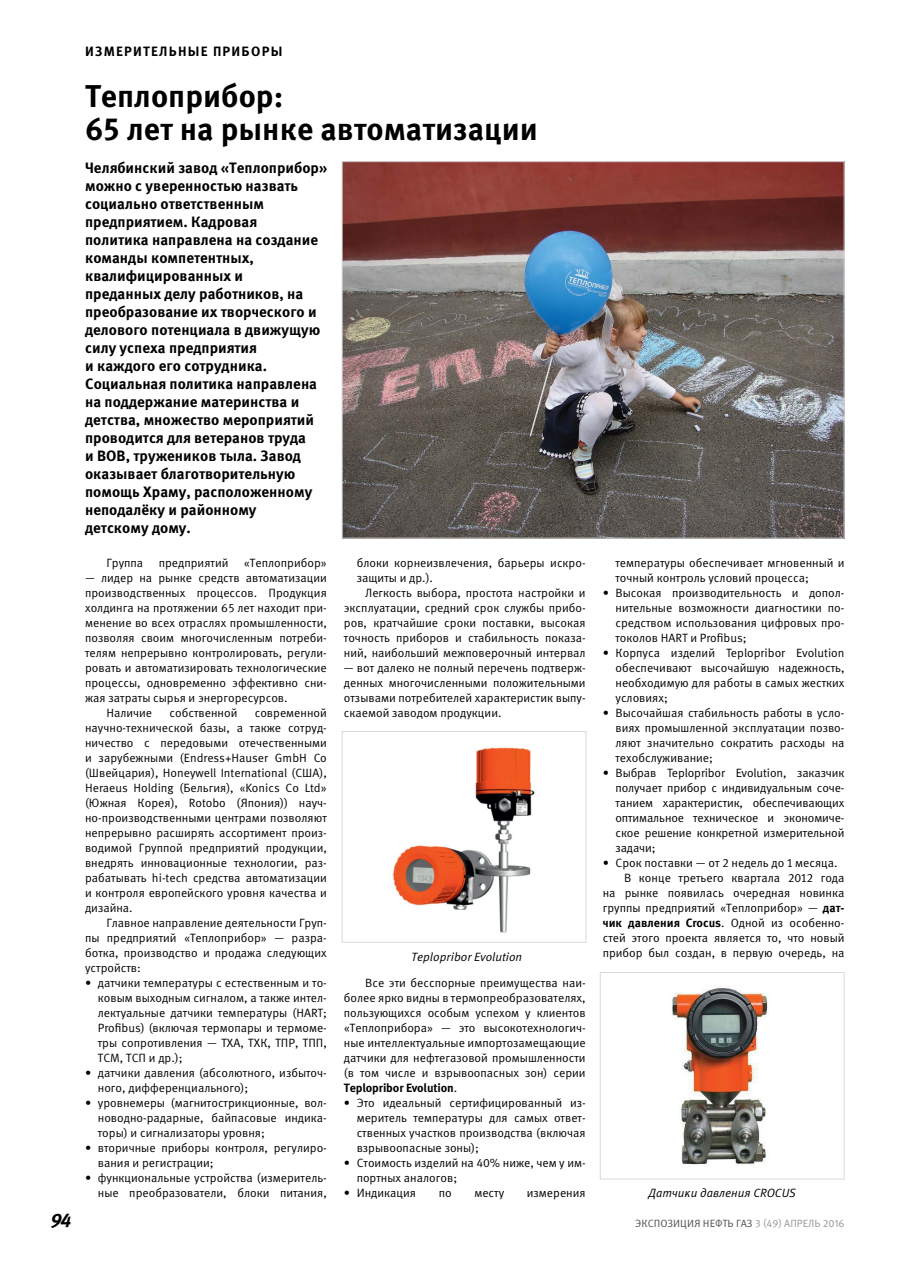
<style>
.page{position:relative;width:919px;height:1272px;background:#fff}
.page>*{position:absolute;margin:0;border:0;box-sizing:border-box;transform-origin:0 0}
.t1{font:700 31.5px/33px "Meta Pro";color:#000}
.t2{font:italic 700 19.5px "Meta Pro";color:#000}
.t3{font:700 15px/18px "Meta Pro";color:#000}
.t4{font:700 13.5px "Meta Pro";letter-spacing:.09em;color:#000}
.t5{font:12px/15px "Meta Pro";color:#000;text-align:justify}
.t6{font:italic 12px "Meta Pro";color:#000}
.t7{font:700 12px "Meta Pro";color:#000}
.t8{font:10.5px "Meta Pro";color:#4d4d4f}
.s1{font-weight:700}
.s2{font-weight:400}
.s3{color:#939598}
</style>
<div class="page">
<img style="left:344px;top:163px;width:498px;height:373px">
<img style="left:392px;top:747px;width:143px;height:186px">
<div style="left:342px;top:731px;width:244px;height:211px;border:1px solid #d7d9da"></div>
<img style="left:672px;top:988px;width:97px;height:178px">
<div style="left:600px;top:972px;width:244px;height:207px;border:1px solid #d7d9da"></div>
<p class="t4" style="left:85px;top:43px;width:199px">ИЗМЕРИТЕЛЬНЫЕ ПРИБОРЫ</p>
<h1 class="t1" style="left:85px;top:80px;width:454px">Теплоприбор:<br>65 лет на рынке автоматизации</h1>
<p class="t3" style="left:85px;top:159px;width:244px">Челябинский завод «Теплоприбор» можно с уверенностью назвать социально ответственным предприятием. Кадровая<br>политика направлена на создание команды компетентных, квалифицированных и<br>преданных делу работников, на преобразование их творческого и делового потенциала в движущую силу успеха предприятия<br>и каждого его сотрудника.<br>Социальная политика направлена на поддержание материнства и детства, множество мероприятий проводится для ветеранов труда<br>и ВОВ, тружеников тыла. Завод оказывает благотворительную помощь Храму, расположенному неподалёку и районному<br>детскому дому.</p>
<p class="t5" style="left:106px;top:555px;width:38px">Группа</p>
<p class="t5" style="left:159px;top:555px;width:71px">предприятий</p>
<p class="t5" style="left:244px;top:555px;width:84px">«Теплоприбор»</p>
<p class="t5" style="left:85px;top:570px;width:243px">— лидер на рынке средств автоматизации</p>
<p class="t5" style="left:85px;top:585px;width:243px">производственных процессов. Продукция</p>
<p class="t5" style="left:85px;top:600px;width:243px">холдинга на протяжении 65 лет находит при-</p>
<p class="t5" style="left:85px;top:615px;width:243px">менение во всех отраслях промышленности,</p>
<p class="t5" style="left:85px;top:630px;width:243px">позволяя своим многочисленным потреби-</p>
<p class="t5" style="left:85px;top:645px;width:243px">телям непрерывно контролировать, регули-</p>
<p class="t5" style="left:85px;top:660px;width:243px">ровать и автоматизировать технологические</p>
<p class="t5" style="left:85px;top:675px;width:243px">процессы, одновременно эффективно сни-</p>
<p class="t5" style="left:85px;top:690px;width:204px">жая затраты сырья и энергоресурсов.</p>
<p class="t5" style="left:106px;top:705px;width:47px">Наличие</p>
<p class="t5" style="left:169px;top:705px;width:69px">собственной</p>
<p class="t5" style="left:356px;top:555px;width:230px">блоки корнеизвлечения, барьеры искро&shy;защиты и др.).</p>
<p class="t5" style="left:344px;top:585px;width:243px;text-indent:21px">Легкость выбора, простота настройки и эксплуатации, средний срок службы прибо&shy;ров, кратчайшие сроки поставки, высокая точность приборов и стабильность показа&shy;ний, наибольший межповерочный интервал</p>
<p class="t5" style="left:344px;top:660px;width:243px">— вот далеко не полный перечень подтверж&shy;денных многочисленными положительными отзывами потребителей характеристик выпу&shy;скаемой заводом продукции.</p>
<p class="t5" style="left:85px;top:705px;width:243px;text-indent:170px">современной научно-технической базы, а также сотруд&shy;ничество с передовыми отечественными и зарубежными (Endress+Hauser GmbH Co (Швейцария), Honeywell International (США), Heraeus Holding (Бельгия), «Konics Cо Ltd» (Южная Корея), Rotobo (Япония)) науч&shy;но-производственными центрами позволяют непрерывно расширять ассортимент произ&shy;водимой Группой предприятий продукции, внедрять инновационные технологии, раз&shy;рабатывать hi-tech средства автоматизации и контроля европейского уровня качества и дизайна.</p>
<p class="t5" style="left:85px;top:915px;width:243px;text-indent:21px">Главное направление деятельности Груп&shy;пы предприятий «Теплоприбор» — разра&shy;ботка, производство и продажа следующих устройств:</p>
<p class="t5" style="left:98px;top:975px;width:230px;text-indent:-13px">• датчики температуры с естественным и то&shy;ковым выходным сигналом, а также интел&shy;лектуальные датчики температуры (HART; Profibus) (включая термопары и термоме&shy;тры сопротивления — ТХА, ТХК, ТПР, ТПП, ТСМ, ТСП и др.);</p>
<p class="t5" style="left:98px;top:1065px;width:230px;text-indent:-13px">• датчики давления (абсолютного, избыточ&shy;ного, дифференциального);</p>
<p class="t5" style="left:98px;top:1095px;width:230px;text-indent:-13px">• уровнемеры (магнитострикционные, вол&shy;новодно-радарные, байпасовые индика&shy;торы) и сигнализаторы уровня;</p>
<p class="t5" style="left:98px;top:1140px;width:230px;text-indent:-13px">• вторичные приборы контроля, регулиро&shy;вания и регистрации;</p>
<p class="t5" style="left:85px;top:1170px;width:243px;text-align:right">• функциональные устройства (измеритель&shy;ные преобразователи, блоки питания,</p>
<p class="t6" style="left:411px;top:949px;width:112px">Тeplopribor Evolution</p>
<p class="t5" style="left:344px;top:975px;width:243px;text-indent:21px">Все эти бесспорные преимущества наи&shy;более ярко видны в термопреобразователях, пользующихся особым успехом у клиентов «Теплоприбора» — это высокотехнологич&shy;ные интеллектуальные импортозамещающие датчики для нефтегазовой промышленности (в том числе и взрывоопасных зон) серии <span class="s1">Тeplopribor Evolution</span>.</p>
<p class="t5" style="left:356px;top:1095px;width:230px;text-indent:-13px">• Это идеальный сертифицированный из&shy;меритель температуры для самых ответ&shy;ственных участков производства (включая взрывоопасные зоны);</p>
<p class="t5" style="left:356px;top:1155px;width:230px;text-indent:-13px">• Стоимость изделий на 40% ниже, чем у им&shy;портных аналогов;</p>
<p class="t5" style="left:344px;top:1185px;width:74px">• Индикация</p>
<p class="t5" style="left:438px;top:1185px;width:14px">по</p>
<p class="t5" style="left:474px;top:1185px;width:31px">месту</p>
<p class="t5" style="left:527px;top:1185px;width:60px">измерения</p>
<p class="t5" style="left:615px;top:555px;width:230px">температуры обеспечивает мгновенный и точный контроль условий процесса;</p>
<p class="t5" style="left:615px;top:585px;width:230px;text-indent:-13px">• Высокая производительность и допол&shy;нительные возможности диагностики по&shy;средством использования цифровых про&shy;токолов HART и Profibus;</p>
<p class="t5" style="left:615px;top:645px;width:230px;text-indent:-13px">• Корпуса изделий Teplopribor Evolution обеспечивают высочайшую надежность, необходимую для работы в самых жестких условиях;</p>
<p class="t5" style="left:615px;top:705px;width:230px;text-indent:-13px">• Высочайшая стабильность работы в усло&shy;виях промышленной эксплуатации позво&shy;ляют значительно сократить расходы на техобслуживание;</p>
<p class="t5" style="left:615px;top:765px;width:230px;text-indent:-13px">• Выбрав Teplopribor Evolution, заказчик получает прибор с индивидуальным соче&shy;танием характеристик, обеспечивающих оптимальное техническое и экономиче&shy;ское решение конкретной измерительной задачи;</p>
<p class="t5" style="left:602px;top:855px;width:236px">• Срок поставки — от 2 недель до 1 месяца.</p>
<p class="t5" style="left:624px;top:870px;width:222px">В конце третьего квартала 2012 года</p>
<p class="t5" style="left:602px;top:885px;width:243px">на рынке появилась очередная новинка</p>
<p class="t5" style="left:602px;top:900px;width:243px">группы предприятий «Теплоприбор» — <span class="s1">дат-</span></p>
<p class="t7" style="left:602px;top:915px;width:243px">чик давления Crocus<span class="s2">. Одной из особенно-</span></p>
<p class="t5" style="left:602px;top:930px;width:243px">стей этого проекта является то, что новый</p>
<p class="t5" style="left:602px;top:945px;width:243px">прибор был создан, в первую очередь, на</p>
<p class="t6" style="left:648px;top:1185px;width:149px">Датчики давления CROCUS</p>
<h2 class="t2" style="left:51px;top:1208px;width:21px">94</h2>
<p class="t8" style="left:635px;top:1216px;width:211px">Экспозиция Нефть Газ <span class="s3">3 (49) АП РЕЛЬ 2016</span></p>
</div>
